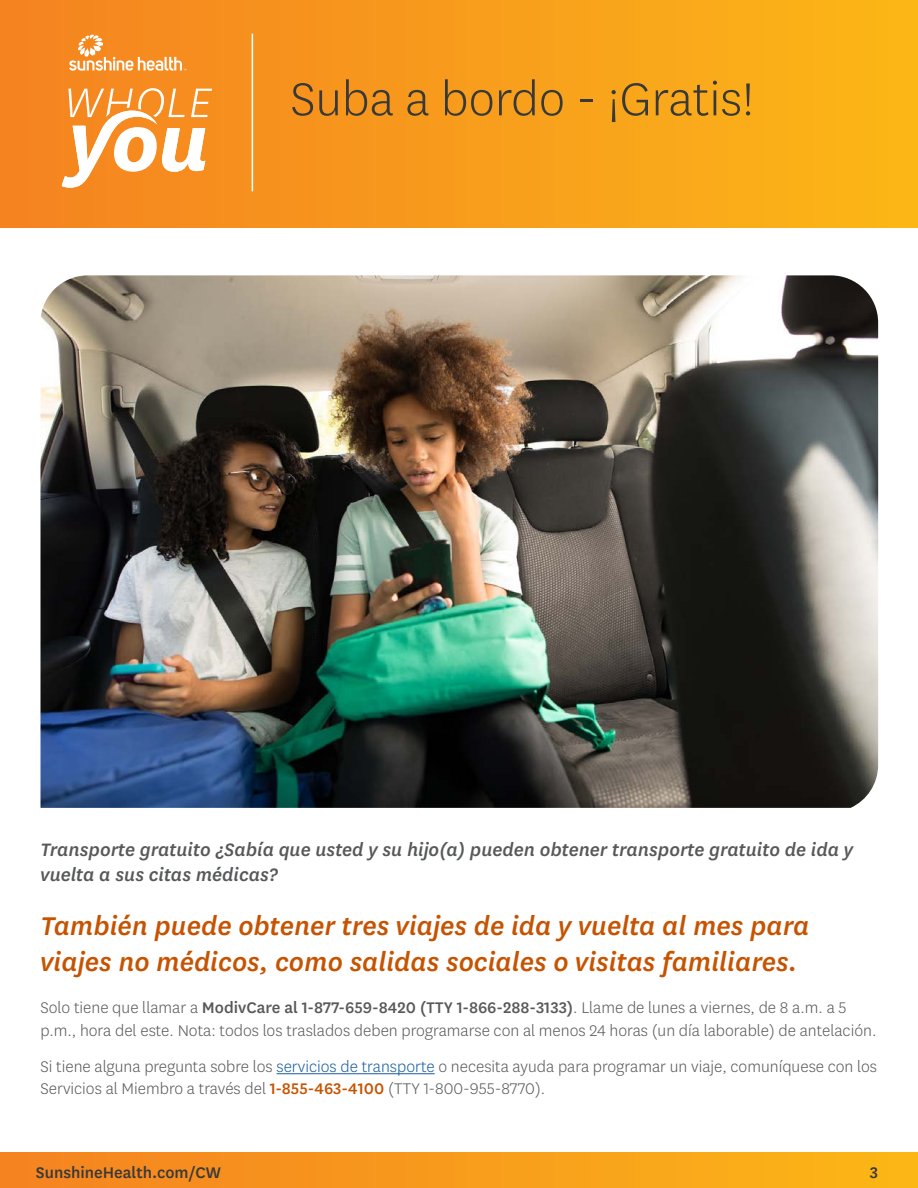
<style>
.page{position:relative;width:918px;height:1188px;background:#fff}
.page>*{position:absolute;margin:0;border:0;box-sizing:border-box;transform-origin:0 0}
.t1{font:300 54px "Centene Sans";color:#393939}
.t2{font:italic 500 30px/36px "Centene Sans";color:#c65300}
.t3{font:italic 500 21px/25.5px "Centene Sans";color:#57585a}
.t4{font:300 18px/22.5px "Centene Sans";color:#57585a}
.t5{font:500 18px "Centene Sans";color:#393939}
.s1{font-weight:500}
.s2{color:#175d9e}
.s3{font-weight:500;color:#c65300}
</style>
<div class="page">
<div style="left:0;top:1153px;width:918px;height:35px;background:linear-gradient(to right,#f48221,#fbb617)"></div>
<div style="left:0;top:0;width:918px;height:228px;background:linear-gradient(to right,#f48221,#fbb617)"></div>
<svg style="left:62px;top:88px;width:150px;height:100px"></svg>
<hr style="left:252px;top:34px;width:1px;height:157px;background:#fff">
<svg style="left:69px;top:35px;width:117px;height:36px;background:#f7a14c"></svg>
<hr style="left:277px;top:1073px;width:158px;height:1px;background:#175d9e">
<img style="left:41px;top:275px;width:837px;height:533px">
<h2 class="t1" style="left:291px;top:65px;width:465px">Suba a bordo - ¡Gratis!</h2>
<p class="t3" style="left:41px;top:836px;width:814px">Transporte gratuito ¿Sabía que usted y su hijo(a) pueden obtener transporte gratuito de ida y vuelta a sus citas médicas?</p>
<p class="t2" style="left:41px;top:906px;width:771px">También puede obtener tres viajes de ida y vuelta al mes para viajes no médicos, como salidas sociales o visitas familiares.</p>
<p class="t4" style="left:41px;top:996px;width:837px">Solo tiene que llamar a <span class="s1">ModivCare al 1-877-659-8420 (TTY 1-866-288-3133)</span>. Llame de lunes a viernes, de 8 a.m. a 5 p.m., hora del este. Nota: todos los traslados deben programarse con al menos 24 horas (un día laborable) de antelación.</p>
<p class="t4" style="left:41px;top:1055px;width:838px">Si tiene alguna pregunta sobre los <span class="s2">servicios de transporte</span> o necesita ayuda para programar un viaje, comuníquese con los<br>Servicios al Miembro a través del <span class="s3">1-855-463-4100</span> (TTY 1-800-955-8770).</p>
<p class="t5" style="left:36px;top:1160px;width:187px">SunshineHealth.com/CW</p>
<p class="t5" style="left:870px;top:1160px;width:10px">3</p>
</div>
